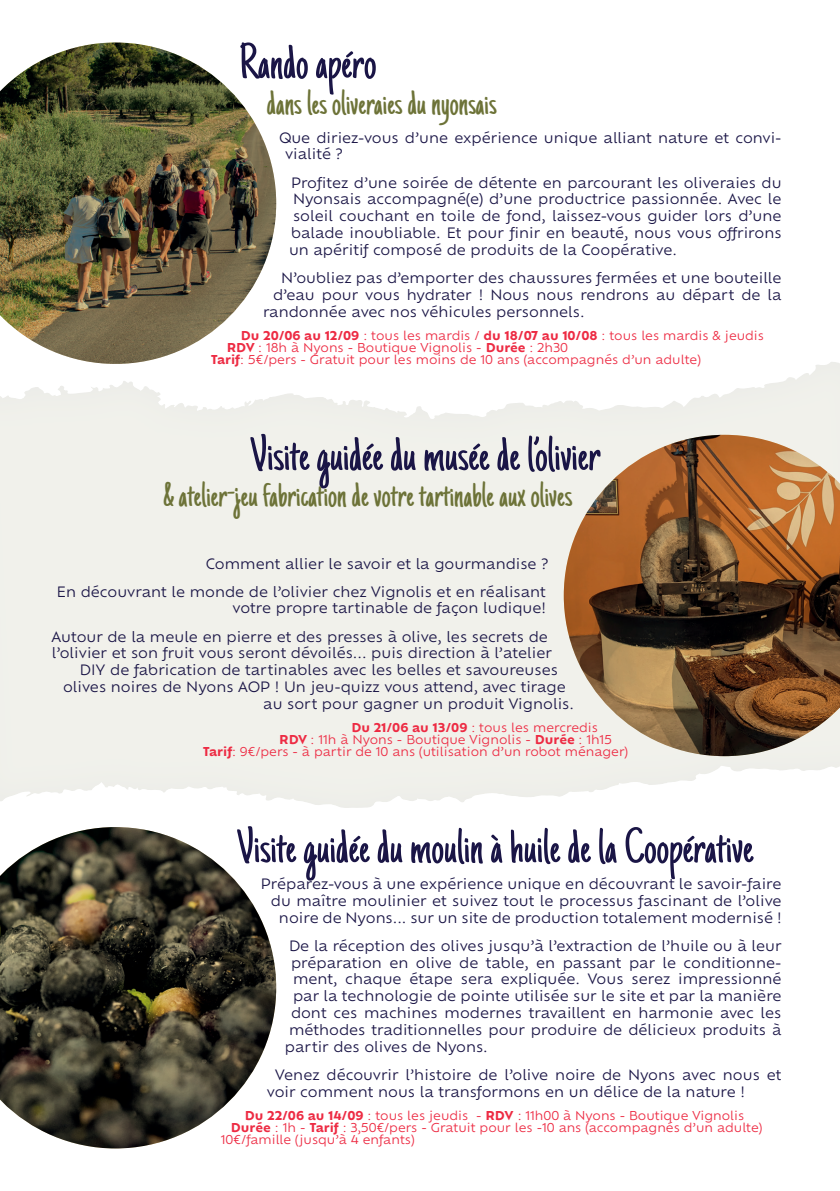
<style>
.page{position:relative;width:840px;height:1191px;background:#fff}
.page>*{position:absolute;margin:0;border:0;box-sizing:border-box;transform-origin:0 0}
.t1{font:50px "Just Another Hand";color:#1a1546}
.t2{font:36px "Just Another Hand";color:#6d7338}
.t3{font:14px/16.8px "Ofelia Text";color:#1a1546;text-align:right}
.t4{font:12px "Ofelia Text";color:#ed2b43}
.s1{font-weight:700}
</style>
<div class="page">
<svg style="left:0;top:362px;width:839px;height:446px;fill:#f1f1eb"></svg>
<img style="left:0;top:43px;width:276px;height:321px">
<img style="left:0;top:827px;width:276px;height:321px">
<img style="left:563px;top:435px;width:276px;height:321px">
<h1 class="t1" style="left:239px;top:33px;width:139px">Rando apéro</h1>
<h2 class="t2" style="left:267px;top:81px;width:231px">dans les oliveraies du nyonsais</h2>
<p class="t3" style="left:285px;top:128px;width:498px;text-align:left;text-indent:-6px">Que diriez-vous d’une expérience unique alliant nature et convi&shy;vialité ?</p>
<p class="t3" style="left:289px;top:173px;width:494px;text-align:justify">Profitez d’une soirée de détente en parcourant les oliveraies du Nyonsais accompagné(e) d’une productrice passionnée. Avec le soleil couchant en toile de fond, laissez-vous guider lors d’une balade inoubliable. Et pour finir en beauté, nous vous offrirons un apéritif composé de produits de la Coopérative.</p>
<p class="t3" style="left:281px;top:268px;width:502px">N’oubliez pas d’emporter des chaussures fermées et une bouteille</p>
<p class="t3" style="left:273px;top:285px;width:510px">d’eau pour vous hydrater ! Nous nous rendrons au départ de la</p>
<p class="t3" style="left:263px;top:302px;width:323px">randonnée avec nos véhicules personnels.</p>
<p class="t4" style="left:241px;top:326px;width:524px"><span class="s1">Du 20/06 au 12/09</span> : tous les mardis / <span class="s1">du 18/07 au 10/08</span> : tous les mardis &amp; jeudis</p>
<p class="t4" style="left:227px;top:338px;width:342px"><span class="s1">RDV</span> : 18h à Nyons - Boutique Vignolis - <span class="s1">Durée</span> : 2h30</p>
<p class="t4" style="left:211px;top:350px;width:491px"><span class="s1">Tarif</span>: 5€/pers - Gratuit pour les moins de 10 ans (accompagnés d’un adulte)</p>
<h1 class="t1" style="left:250px;top:425px;width:351px">Visite guidée du musée de l’olivier</h1>
<h2 class="t2" style="left:163px;top:473px;width:410px">&amp; atelier-jeu fabrication de votre tartinable aux olives</h2>
<p class="t3" style="left:57px;top:548px;width:492px;line-height:28.2px">Comment allier le savoir et la gourmandise ?<br>En découvrant le monde de l’olivier chez Vignolis et en réalisant</p>
<p class="t3" style="left:51px;top:593px;width:498px;line-height:28.2px">votre propre tartinable de façon ludique!<br>Autour de la meule en pierre et des presses à olive, les secrets de</p>
<p class="t3" style="left:52px;top:644px;width:501px">l’olivier et son fruit vous seront dévoilés... puis direction à l’atelier</p>
<p class="t3" style="left:80px;top:660px;width:479px">DIY de fabrication de tartinables avec les belles et savoureuses</p>
<p class="t3" style="left:63px;top:677px;width:504px">olives noires de Nyons AOP ! Un jeu-quizz vous attend, avec tirage</p>
<p class="t3" style="left:263px;top:694px;width:312px">au sort pour gagner un produit Vignolis.</p>
<p class="t4" style="left:351px;top:718px;width:248px"><span class="s1">Du 21/06 au 13/09</span> : tous les mercredis</p>
<p class="t4" style="left:279px;top:730px;width:334px"><span class="s1">RDV</span> : 11h à Nyons - Boutique Vignolis - <span class="s1">Durée</span> : 1h15</p>
<p class="t4" style="left:203px;top:742px;width:426px"><span class="s1">Tarif</span>: 9€/pers - à partir de 10 ans (utilisation d’un robot ménager)</p>
<h1 class="t1" style="left:237px;top:817px;width:518px">Visite guidée du moulin à huile de la Coopérative</h1>
<p class="t3" style="left:261px;top:874px;width:522px">Préparez-vous à une expérience unique en découvrant le savoir-faire du maître moulinier et suivez tout le processus fascinant de l’olive noire de Nyons... sur un site de production totalement modernisé !</p>
<p class="t3" style="left:289px;top:936px;width:493px">De la réception des olives jusqu’à l’extraction de l’huile ou à leur</p>
<p class="t3" style="left:291px;top:953px;width:491px">préparation en olive de table, en passant par le conditionne-</p>
<p class="t3" style="left:293px;top:969px;width:490px">ment, chaque étape sera expliquée. Vous serez impressionné</p>
<p class="t3" style="left:293px;top:986px;width:490px">par la technologie de pointe utilisée sur le site et par la manière</p>
<p class="t3" style="left:291px;top:1003px;width:491px">dont ces machines modernes travaillent en harmonie avec les</p>
<p class="t3" style="left:289px;top:1020px;width:494px">méthodes traditionnelles pour produire de délicieux produits à</p>
<p class="t3" style="left:285px;top:1037px;width:204px">partir des olives de Nyons.</p>
<p class="t3" style="left:267px;top:1065px;width:515px;text-align:left;text-indent:8px">Venez découvrir l’histoire de l’olive noire de Nyons avec nous et voir comment nous la transformons en un délice de la nature !</p>
<p class="t4" style="left:245px;top:1106px;width:500px"><span class="s1">Du 22/06 au 14/09</span> : tous les jeudis - <span class="s1">RDV</span> : 11h00 à Nyons - Boutique Vignolis</p>
<p class="t4" style="left:231px;top:1118px;width:532px"><span class="s1">Durée</span> : 1h - <span class="s1">Tarif</span> : 3,50€/pers - Gratuit pour les -10 ans (accompagnés d’un adulte)</p>
<p class="t4" style="left:221px;top:1130px;width:195px">10€/famille (jusqu’à 4 enfants)</p>
</div>
